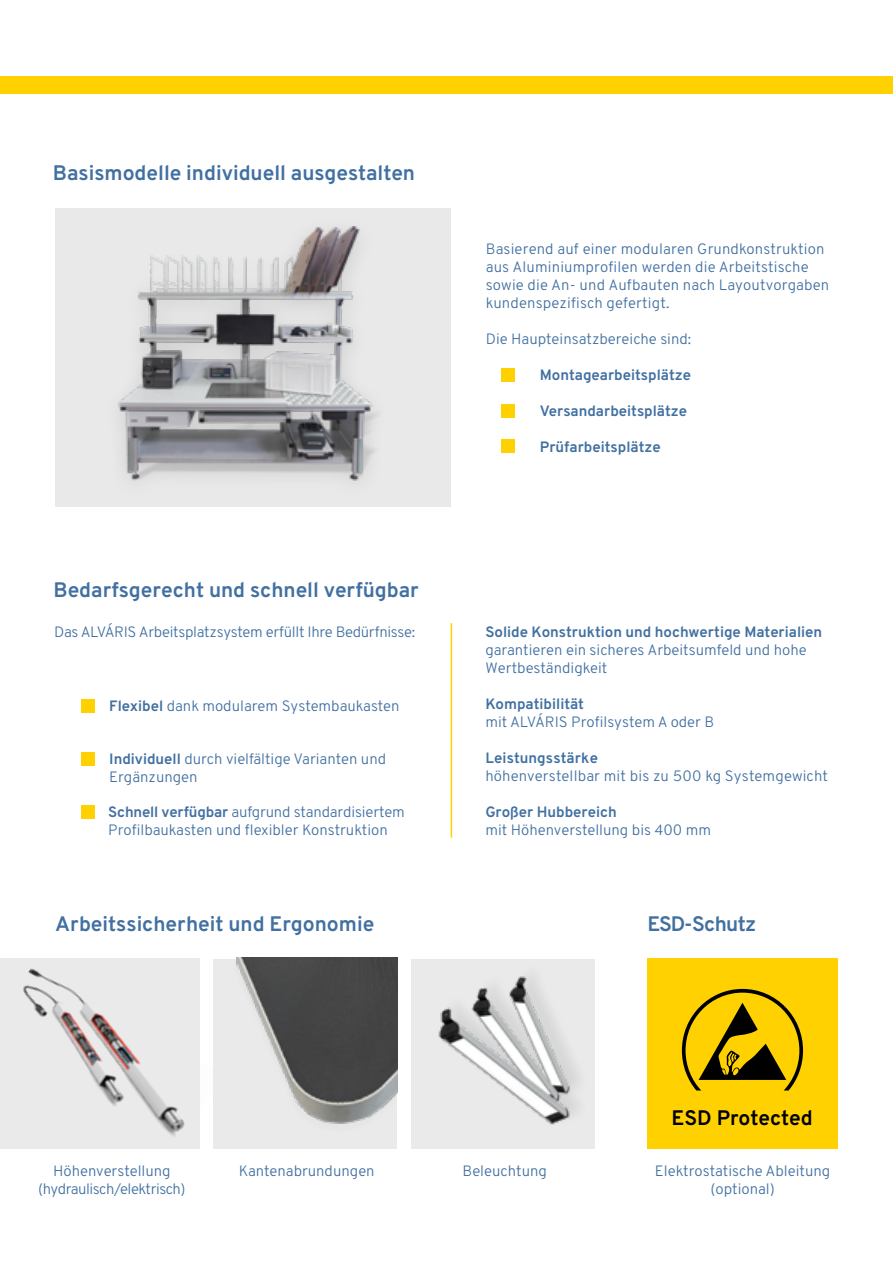
<style>
.page{position:relative;width:893px;height:1263px;background:#fff}
.page>*{position:absolute;margin:0;border:0;box-sizing:border-box;transform-origin:0 0}
.t1{font:700 21px "Overpass";color:#4170a1}
.t2{font:700 21px "Overpass";color:#000}
.t3{font:700 21px "Overpass";letter-spacing:-.035em;color:#4170a1}
.t4{font:300 15px/18px "Overpass";color:#4170a1}
.t5{font:700 15px "Overpass";color:#4170a1}
.t6{font:300 15px "Overpass";letter-spacing:-.02em;color:#4170a1}
.t7{font:300 15px/18px "Overpass";letter-spacing:-.03em;color:#4170a1;text-align:center}
.s1{font-weight:700}
</style>
<div class="page">
<div style="left:214px;top:959px;width:183px;height:189px;background:#eaeaea"></div>
<div style="left:648px;top:959px;width:190px;height:190px;background:#ffd100"></div>
<div style="left:0;top:76px;width:893px;height:17px;background:#ffd100"></div>
<div style="left:55px;top:208px;width:395px;height:299px;background:#e9e9ea"></div>
<div style="left:412px;top:959px;width:183px;height:189px;background:#eaeaea"></div>
<div style="left:502px;top:368px;width:13px;height:14px;background:#ffd100"></div>
<div style="left:502px;top:404px;width:13px;height:13px;background:#ffd100"></div>
<div style="left:502px;top:439px;width:13px;height:13px;background:#ffd100"></div>
<img style="left:118px;top:226px;width:260px;height:255px">
<svg style="left:682px;top:989px;width:121px;height:101px"></svg>
<div style="left:231px;top:962px;width:168px;height:173px;background:#000;opacity:.02"></div>
<img style="left:236px;top:958px;width:161px;height:175px">
<img style="left:438px;top:976px;width:137px;height:149px">
<img style="left:0;top:958px;width:223px;height:191px">
<div style="left:82px;top:700px;width:13px;height:13px;background:#ffd100"></div>
<div style="left:82px;top:753px;width:13px;height:13px;background:#ffd100"></div>
<div style="left:82px;top:806px;width:13px;height:13px;background:#ffd100"></div>
<hr style="left:451px;top:623px;width:1px;height:215px;background:#ffd100">
<h1 class="t1" style="left:53px;top:160px;width:364px">Basismodelle individuell ausgestalten</h1>
<p class="t4" style="left:486px;top:240px;width:345px">Basierend auf einer modularen Grundkonstruktion aus Aluminiumprofilen werden die Arbeitstische sowie die An- und Aufbauten nach Layoutvorgaben kundenspezifisch gefertigt.</p>
<p class="t4" style="left:486px;top:330px;width:207px">Die Haupteinsatzbereiche sind:</p>
<p class="t5" style="left:540px;top:365px;width:153px">Montagearbeitsplätze</p>
<p class="t5" style="left:540px;top:401px;width:149px">Versandarbeitsplätze</p>
<p class="t5" style="left:540px;top:437px;width:122px">Prüfarbeitsplätze</p>
<h1 class="t1" style="left:53px;top:577px;width:367px">Bedarfsgerecht und schnell verfügbar</h1>
<p class="t6" style="left:54px;top:622px;width:363px">Das ALVÁRIS Arbeitsplatzsystem erfüllt Ihre Bedürfnisse:</p>
<p class="t5" style="left:485px;top:622px;width:338px">Solide Konstruktion und hochwertige Materialien</p>
<p class="t4" style="left:485px;top:641px;width:323px">garantieren ein sicheres Arbeitsumfeld und hohe<br>Wertbeständigkeit</p>
<p class="t5" style="left:485px;top:694px;width:100px">Kompatibilität</p>
<p class="t4" style="left:485px;top:713px;width:230px">mit ALVÁRIS Profilsystem A oder B</p>
<p class="t5" style="left:485px;top:748px;width:114px">Leistungsstärke</p>
<p class="t4" style="left:485px;top:767px;width:344px">höhenverstellbar mit bis zu 500 kg Systemgewicht</p>
<p class="t5" style="left:485px;top:802px;width:133px">Großer Hubbereich</p>
<p class="t4" style="left:485px;top:821px;width:227px">mit Höhenverstellung bis 400 mm</p>
<p class="t4" style="left:109px;top:697px;width:292px"><span class="s1">Flexibel</span> dank modularem Systembaukasten</p>
<p class="t4" style="left:109px;top:750px;width:279px"><span class="s1">Individuell</span> durch vielfältige Varianten und<br>Ergänzungen</p>
<p class="t4" style="left:108px;top:803px;width:298px"><span class="s1">Schnell verfügbar</span> aufgrund standardisiertem<br>Profilbaukasten und flexibler Konstruktion</p>
<h1 class="t1" style="left:55px;top:910px;width:321px">Arbeitssicherheit und Ergonomie</h1>
<h1 class="t3" style="left:648px;top:910px;width:110px">ESD-Schutz</h1>
<p class="t7" style="left:38px;top:1162px;width:149px">Höhenverstellung (hydraulisch/elektrisch)</p>
<p class="t4" style="left:463px;top:1162px;width:86px">Beleuchtung</p>
<p class="t4" style="left:239px;top:1162px;width:137px">Kantenabrundungen</p>
<h1 class="t2" style="left:671px;top:1105px;width:143px">ESD Protected</h1>
<p class="t4" style="left:655px;top:1162px;width:177px;text-align:center">Elektrostatische Ableitung (optional)</p>
</div>
